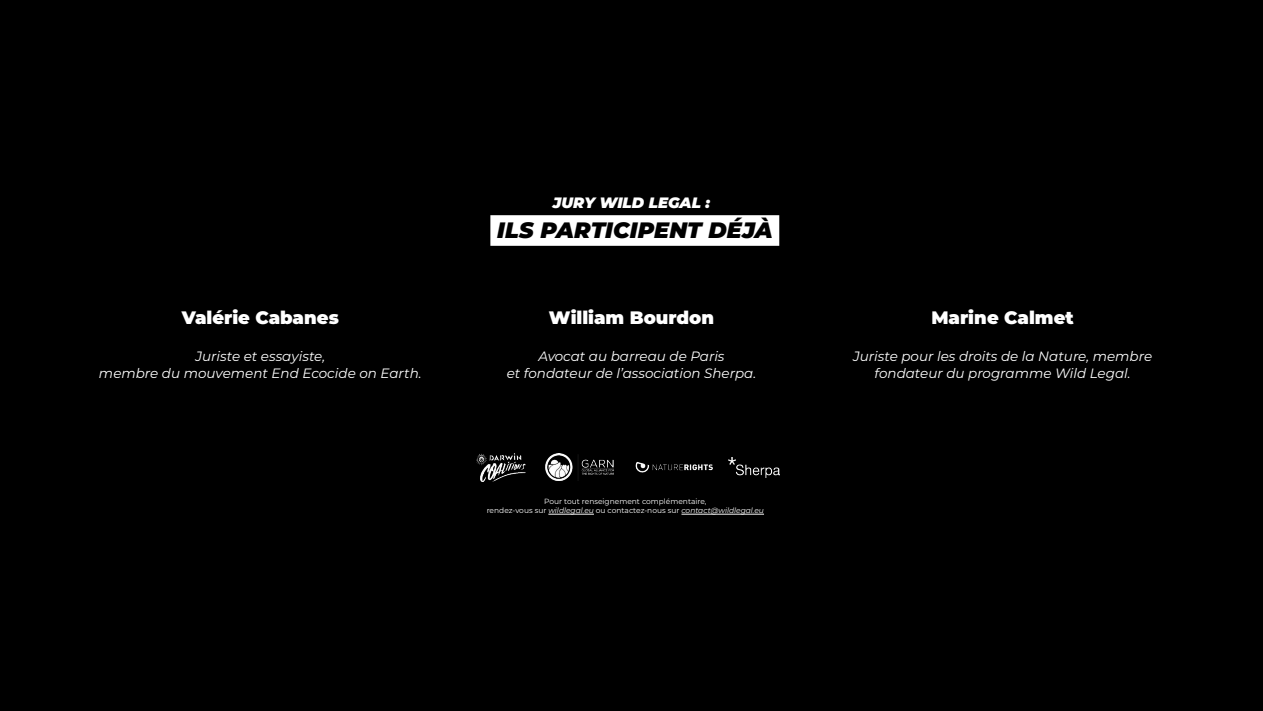
<style>
.page{position:relative;width:1263px;height:711px;background:#fff}
.page>*{position:absolute;margin:0;border:0;box-sizing:border-box;transform-origin:0 0}
.t1{font:italic 900 22.2px "Montserrat";color:#000}
.t2{font:900 18px "Montserrat";color:#fff}
.t3{font:italic 900 15px "Montserrat";color:#fff}
.t4{font:italic 13.5px/16.2px "Montserrat";color:#fff;text-align:center}
.t5{font:7.5px/9px "Montserrat";color:#fff;text-align:center}
.s1{font-style:italic}
</style>
<div class="page">
<div style="left:0;top:0;width:1263px;height:710px;background:#000"></div>
<img style="left:635px;top:461px;width:78px;height:12px">
<hr style="left:548px;top:513px;width:46px;height:1px;background:#fff">
<hr style="left:681px;top:513px;width:83px;height:1px;background:#fff">
<img style="left:546px;top:453px;width:67px;height:27px">
<img style="left:476px;top:453px;width:50px;height:28px">
<img style="left:728px;top:457px;width:52px;height:20px">
<div style="left:490px;top:215px;width:289px;height:31px;background:#fff"></div>
<h2 class="t2" style="left:182px;top:303px;width:158px">Valérie Cabanes</h2>
<p class="t4" style="left:99px;top:348px;width:324px">Juriste et essayiste,<br>membre du mouvement End Ecocide on Earth.</p>
<p class="t3" style="left:553px;top:191px;width:159px">JURY WILD LEGAL :</p>
<h1 class="t1" style="left:497px;top:213px;width:277px">ILS PARTICIPENT DÉJÀ</h1>
<h2 class="t2" style="left:549px;top:303px;width:167px">William Bourdon</h2>
<p class="t4" style="left:507px;top:348px;width:251px">Avocat au barreau de Paris<br>et fondateur de l’association Sherpa.</p>
<p class="t5" style="left:487px;top:496px;width:279px">Pour tout renseignement complémentaire,<br>rendez-vous sur <span class="s1">wildlegal.eu</span> ou contactez-nous sur <span class="s1">contact@wildlegal.eu</span></p>
<h2 class="t2" style="left:931px;top:303px;width:144px">Marine Calmet</h2>
<p class="t4" style="left:853px;top:348px;width:301px">Juriste pour les droits de la Nature, membre fondateur du programme Wild Legal.</p>
</div>
